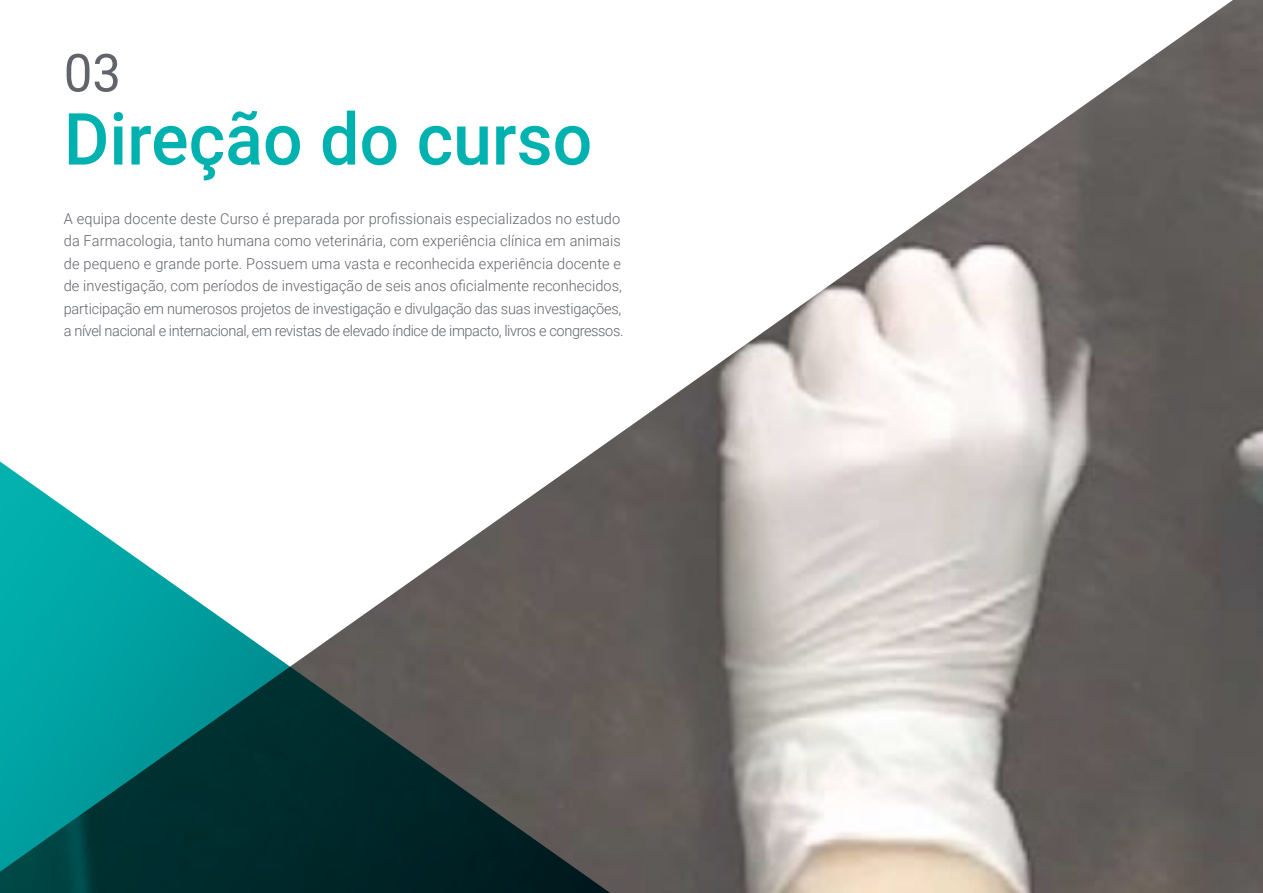
<style>
.page{position:relative;width:1263px;height:893px;background:#fff}
.page>*{position:absolute;margin:0;border:0;box-sizing:border-box;transform-origin:0 0}
.t1{font:500 72px "Roboto";color:#00b2af}
.t2{font:52.5px "Roboto";color:#61646a}
.t3{font:300 15px/22.5px "Roboto";letter-spacing:.005em;color:#61646a}
</style>
<div class="page">
<img style="left:602px;top:0;width:661px;height:893px">
<svg style="left:0;top:446px;width:640px;height:447px"></svg>
<h2 class="t2" style="left:64px;top:36px;width:59px">03</h2>
<h1 class="t1" style="left:64px;top:89px;width:530px">Direção do curso</h1>
<p class="t3" style="left:64px;top:207px;width:561px">A equipa docente deste Curso é preparada por profissionais especializados no estudo da Farmacologia, tanto humana como veterinária, com experiência clínica em animais de pequeno e grande porte. Possuem uma vasta e reconhecida experiência docente e de investigação, com períodos de investigação de seis anos oficialmente reconhecidos, participação em numerosos projetos de investigação e divulgação das suas investigações, a nível nacional e internacional, em revistas de elevado índice de impacto, livros e congressos.</p>
</div>
